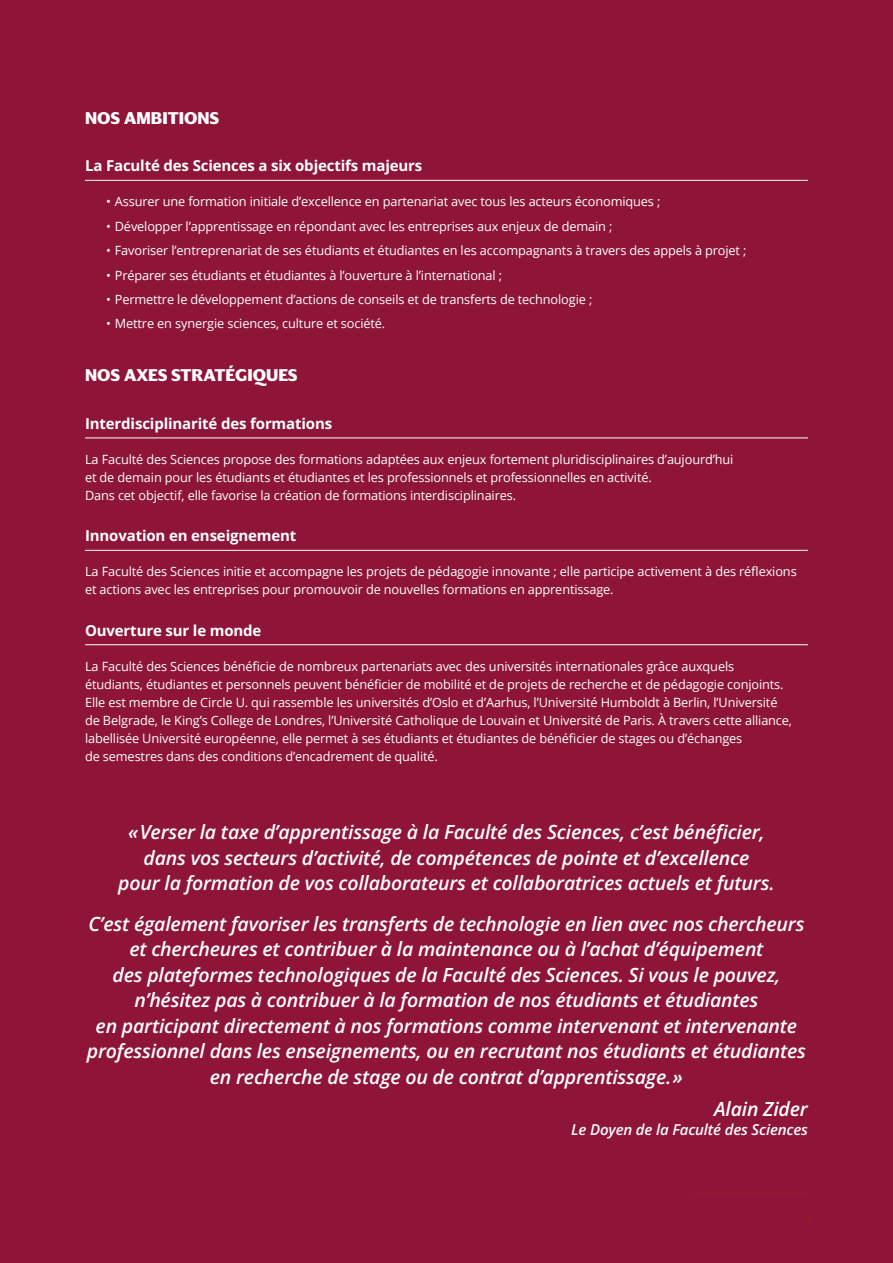
<style>
.page{position:relative;width:893px;height:1263px;background:#8e1538}
.page>*{position:absolute;margin:0;border:0;box-sizing:border-box;transform-origin:0 0}
.t1{font:italic 600 19.5px/25.5px "Open Sans";letter-spacing:-.01em;color:#fff;text-align:center}
.t2{font:700 16.5px "Darby Sans";color:#fff}
.t3{font:700 15px "Open Sans";letter-spacing:-.01em;color:#fff}
.t4{font:italic 600 15px "Open Sans";letter-spacing:-.01em;color:#fff}
.t5{font:12.75px/18px "Open Sans";letter-spacing:-.01em;color:#fff}
</style>
<div class="page">
<hr style="left:85px;top:180px;width:723px;height:1px;background:#fff">
<hr style="left:85px;top:437px;width:723px;height:1px;background:#fff">
<hr style="left:85px;top:550px;width:723px;height:1px;background:#fff">
<hr style="left:85px;top:644px;width:723px;height:1px;background:#fff">
<hr style="left:690px;top:1192px;width:122px;height:1px;background:#931831">
<p class="t2" style="left:85px;top:105px;width:136px">NOS AMBITIONS</p>
<p class="t3" style="left:85px;top:156px;width:339px">La Faculté des Sciences a six objectifs majeurs</p>
<p class="t5" style="left:106px;top:192px;width:556px">• Assurer une formation initiale d’excellence en partenariat avec tous les acteurs économiques ;</p>
<p class="t5" style="left:106px;top:217px;width:508px">• Développer l’apprentissage en répondant avec les entreprises aux enjeux de demain ;</p>
<p class="t5" style="left:106px;top:241px;width:642px">• Favoriser l’entreprenariat de ses étudiants et étudiantes en les accompagnants à travers des appels à projet ;</p>
<p class="t5" style="left:106px;top:266px;width:397px">• Préparer ses étudiants et étudiantes à l’ouverture à l’international ;</p>
<p class="t5" style="left:106px;top:290px;width:488px">• Permettre le développement d’actions de conseils et de transferts de technologie ;</p>
<p class="t5" style="left:106px;top:314px;width:280px">• Mettre en synergie sciences, culture et société.</p>
<p class="t2" style="left:85px;top:363px;width:214px">NOS AXES STRATÉGIQUES</p>
<p class="t3" style="left:85px;top:413px;width:249px">Interdisciplinarité des formations</p>
<p class="t5" style="left:85px;top:450px;width:650px">La Faculté des Sciences propose des formations adaptées aux enjeux fortement pluridisciplinaires d’aujourd’hui et de demain pour les étudiants et étudiantes et les professionnels et professionnelles en activité.<br>Dans cet objectif, elle favorise la création de formations interdisciplinaires.</p>
<p class="t3" style="left:85px;top:526px;width:213px">Innovation en enseignement</p>
<p class="t5" style="left:85px;top:562px;width:713px">La Faculté des Sciences initie et accompagne les projets de pédagogie innovante ; elle participe activement à des réflexions et actions avec les entreprises pour promouvoir de nouvelles formations en apprentissage.</p>
<p class="t3" style="left:85px;top:620px;width:178px">Ouverture sur le monde</p>
<p class="t5" style="left:85px;top:657px;width:708px">La Faculté des Sciences bénéficie de nombreux partenariats avec des universités internationales grâce auxquels étudiants, étudiantes et personnels peuvent bénéficier de mobilité et de projets de recherche et de pédagogie conjoints.<br>Elle est membre de Circle U. qui rassemble les universités d’Oslo et d’Aarhus, l’Université Humboldt à Berlin, l’Université de Belgrade, le King’s College de Londres, l’Université Catholique de Louvain et Université de Paris. À travers cette alliance, labellisée Université européenne, elle permet à ses étudiants et étudiantes de bénéficier de stages ou d’échanges<br>de semestres dans des conditions d’encadrement de qualité.</p>
<h1 class="t1" style="left:118px;top:819px;width:658px">« Verser la taxe d’apprentissage à la Faculté des Sciences, c’est bénéficier, dans vos secteurs d’activité, de compétences de pointe et d’excellence<br>pour la formation de vos collaborateurs et collaboratrices actuels et futurs.</h1>
<p class="t1" style="left:87px;top:910px;width:721px">C’est également favoriser les transferts de technologie en lien avec nos chercheurs et chercheures et contribuer à la maintenance ou à l’achat d’équipement<br>des plateformes technologiques de la Faculté des Sciences. Si vous le pouvez, n’hésitez pas à contribuer à la formation de nos étudiants et étudiantes<br>en participant directement à nos formations comme intervenant et intervenante professionnel dans les enseignements, ou en recrutant nos étudiants et étudiantes en recherche de stage ou de contrat d’apprentissage. »</p>
<h1 class="t1" style="left:714px;top:1095px;width:95px">Alain Zider</h1>
<p class="t4" style="left:571px;top:1119px;width:238px">Le Doyen de la Faculté des Sciences</p>
</div>
